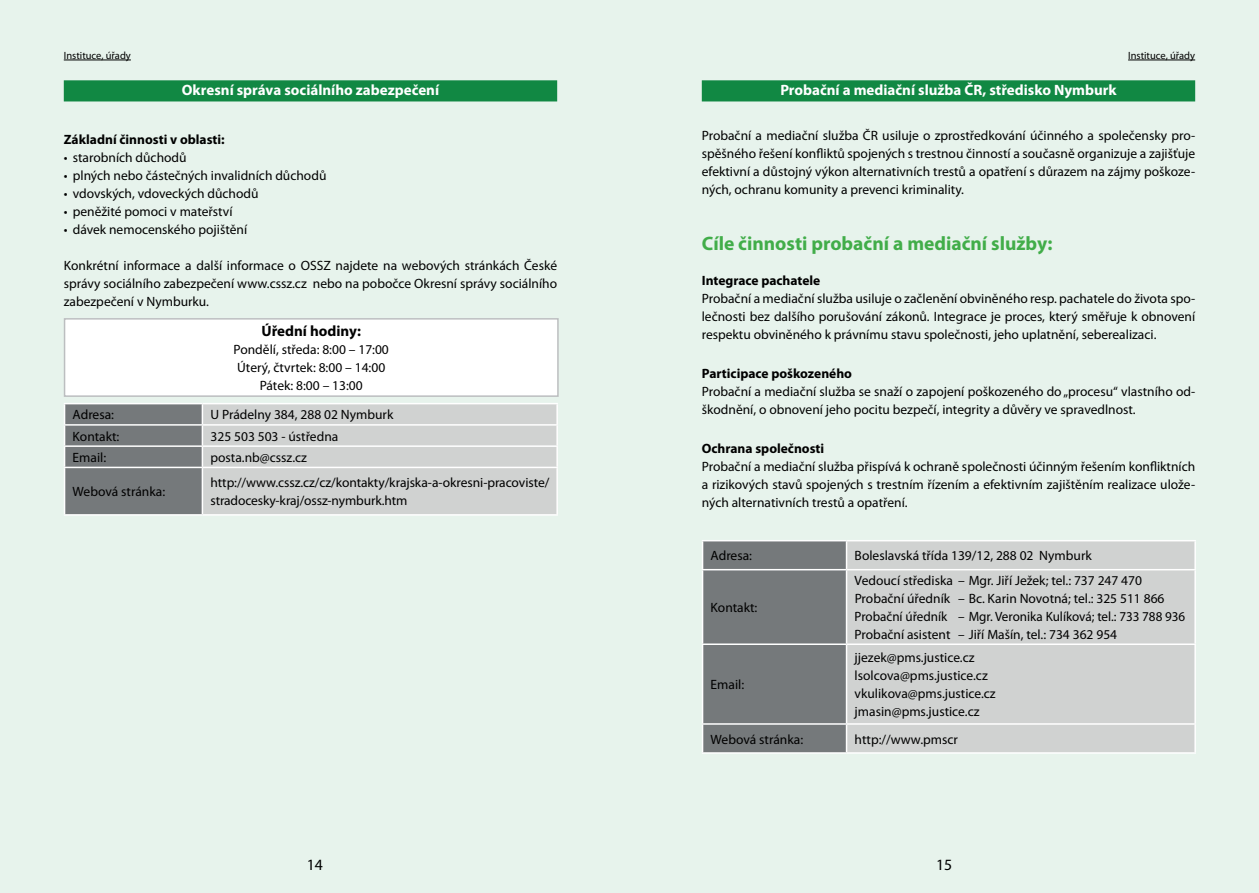
<style>
.page{position:relative;width:1259px;height:893px;background:#e7f3ec}
.page>*{position:absolute;margin:0;border:0;box-sizing:border-box;transform-origin:0 0}
.t1{font:700 19.5px "Myriad Pro";color:#41ad49}
.t2{font:15.75px "Myriad Pro";color:#000}
.t3{font:700 15px "Myriad Pro";color:#fff}
.t4{font:700 15px "Myriad Pro";color:#000}
.t5{font:13.5px/18px "Myriad Pro";color:#000;text-align:justify}
.t6{font:700 13.5px "Myriad Pro";color:#000}
.t7{font:10.5px "Myriad Pro";color:#000}
</style>
<div class="page">
<hr style="left:64px;top:60px;width:67px;height:1px;background:#000">
<div style="left:64px;top:80px;width:493px;height:21px;background:#118843"></div>
<div style="left:65px;top:319px;width:493px;height:77px;background:#fff"></div>
<div style="left:64px;top:318px;width:495px;height:79px;border:2px solid #bcbec0"></div>
<hr style="left:64px;top:403px;width:138px;height:1px;background:#fff">
<hr style="left:202px;top:403px;width:356px;height:1px;background:#fff">
<svg style="left:64px;top:404px;width:494px;height:110px;background:#babcbc"></svg>
<hr style="left:556px;top:447px;width:2px;height:20px;background:#fff">
<hr style="left:64px;top:467px;width:138px;height:1px;background:#fff">
<hr style="left:64px;top:468px;width:1px;height:46px;background:#fff">
<hr style="left:202px;top:467px;width:356px;height:1px;background:#fff">
<hr style="left:202px;top:468px;width:1px;height:46px;background:#fff">
<hr style="left:556px;top:468px;width:2px;height:46px;background:#fff">
<hr style="left:64px;top:514px;width:138px;height:2px;background:#fff">
<hr style="left:202px;top:514px;width:356px;height:2px;background:#fff">
<hr style="left:1128px;top:60px;width:67px;height:1px;background:#000">
<div style="left:702px;top:80px;width:493px;height:21px;background:#118843"></div>
<div style="left:847px;top:541px;width:347px;height:211px;background:#d0d2d1"></div>
<hr style="left:702px;top:540px;width:144px;height:1px;background:#fff">
<hr style="left:846px;top:540px;width:350px;height:1px;background:#fff">
<hr style="left:1194px;top:541px;width:2px;height:28px;background:#fff">
<hr style="left:846px;top:569px;width:350px;height:1px;background:#fff">
<hr style="left:1194px;top:570px;width:2px;height:73px;background:#fff">
<hr style="left:846px;top:643px;width:350px;height:2px;background:#fff">
<hr style="left:1194px;top:645px;width:2px;height:78px;background:#fff">
<hr style="left:846px;top:723px;width:350px;height:2px;background:#fff">
<div style="left:702px;top:541px;width:145px;height:211px;background:#75797b"></div>
<hr style="left:1194px;top:725px;width:2px;height:27px;background:#fff">
<hr style="left:702px;top:752px;width:144px;height:2px;background:#fff">
<hr style="left:846px;top:752px;width:350px;height:2px;background:#fff">
<p class="t7" style="left:64px;top:49px;width:69px">Instituce, úřady</p>
<p class="t3" style="left:182px;top:80px;width:259px">Okresní správa sociálního zabezpečení</p>
<p class="t6" style="left:64px;top:131px;width:162px">Základní činnosti v oblasti:</p>
<p class="t5" style="left:64px;top:148px;width:124px">• starobních důchodů</p>
<p class="t5" style="left:64px;top:166px;width:264px">• plných nebo částečných invalidních důchodů</p>
<p class="t5" style="left:64px;top:184px;width:196px">• vdovských, vdoveckých důchodů</p>
<p class="t5" style="left:64px;top:202px;width:170px">• peněžité pomoci v mateřství</p>
<p class="t5" style="left:64px;top:220px;width:185px">• dávek nemocenského pojištění</p>
<p class="t5" style="left:64px;top:257px;width:495px">Konkrétní informace a další informace o OSSZ najdete na webových stránkách České správy sociálního zabezpečení www.cssz.cz nebo na pobočce Okresní správy sociálního zabezpečení v Nymburku.</p>
<p class="t4" style="left:261px;top:321px;width:101px">Úřední hodiny:</p>
<p class="t5" style="left:233px;top:340px;width:157px;text-align:center">Pondělí, středa: 8:00 – 17:00<br>Úterý, čtvrtek: 8:00 – 14:00<br>Pátek: 8:00 – 13:00</p>
<p class="t5" style="left:73px;top:406px;width:43px">Adresa:</p>
<p class="t5" style="left:210px;top:406px;width:184px">U Prádelny 384, 288 02 Nymburk</p>
<p class="t5" style="left:73px;top:427px;width:48px">Kontakt:</p>
<p class="t5" style="left:210px;top:427px;width:129px">325 503 503 - ústředna</p>
<p class="t5" style="left:73px;top:448px;width:35px">Email:</p>
<p class="t5" style="left:210px;top:448px;width:98px">posta.nb@cssz.cz</p>
<p class="t5" style="left:73px;top:482px;width:94px">Webová stránka:</p>
<p class="t5" style="left:210px;top:473px;width:340px">http://www.cssz.cz/cz/kontakty/krajska-a-okresni-pracoviste/ stradocesky-kraj/ossz-nymburk.htm</p>
<p class="t7" style="left:1128px;top:49px;width:69px">Instituce, úřady</p>
<p class="t3" style="left:780px;top:80px;width:338px">Probační a mediační služba ČR, středisko Nymburk</p>
<p class="t5" style="left:702px;top:126px;width:495px">Probační a mediační služba ČR usiluje o zprostředkování účinného a společensky pro&shy;spěšného řešení konfliktů spojených s trestnou činností a současně organizuje a zajišťuje efektivní a důstojný výkon alternativních trestů a opatření s důrazem na zájmy poškoze&shy;ných, ochranu komunity a prevenci kriminality.</p>
<h1 class="t1" style="left:702px;top:230px;width:352px">Cíle činnosti probační a mediační služby:</h1>
<p class="t6" style="left:702px;top:271px;width:120px">Integrace pachatele</p>
<p class="t5" style="left:702px;top:289px;width:495px">Probační a mediační služba usiluje o začlenění obviněného resp. pachatele do života spo&shy;lečnosti bez dalšího porušování zákonů. Integrace je proces, který směřuje k obnovení respektu obviněného k právnímu stavu společnosti, jeho uplatnění, seberealizaci.</p>
<p class="t6" style="left:702px;top:365px;width:152px">Participace poškozeného</p>
<p class="t5" style="left:702px;top:382px;width:495px">Probační a mediační služba se snaží o zapojení poškozeného do „procesu“ vlastního od&shy;škodnění, o obnovení jeho pocitu bezpečí, integrity a důvěry ve spravedlnost.</p>
<p class="t6" style="left:702px;top:440px;width:124px">Ochrana společnosti</p>
<p class="t5" style="left:702px;top:457px;width:495px">Probační a mediační služba přispívá k ochraně společnosti účinným řešením konfliktních a rizikových stavů spojených s trestním řízením a efektivním zajištěním realizace ulože&shy;ných alternativních trestů a opatření.</p>
<p class="t5" style="left:710px;top:546px;width:43px">Adresa:</p>
<p class="t5" style="left:854px;top:546px;width:239px">Boleslavská třída 139/12, 288 02 Nymburk</p>
<p class="t5" style="left:710px;top:598px;width:48px">Kontakt:</p>
<p class="t5" style="left:854px;top:571px;width:332px;text-align:left">Vedoucí střediska – Mgr. Jiří Ježek; tel.: 737 247 470<br>Probační úředník – Bc. Karin Novotná; tel.: 325 511 866<br>Probační úředník – Mgr. Veronika Kulíková; tel.: 733 788 936<br>Probační asistent – Jiří Mašín, tel.: 734 362 954</p>
<p class="t5" style="left:710px;top:675px;width:35px">Email:</p>
<p class="t5" style="left:854px;top:648px;width:143px;text-align:left">jjezek@pms.justice.cz lsolcova@pms.justice.cz vkulikova@pms.justice.cz jmasin@pms.justice.cz</p>
<p class="t5" style="left:710px;top:730px;width:94px">Webová stránka:</p>
<p class="t5" style="left:854px;top:730px;width:105px">http://www.pmscr</p>
<p class="t2" style="left:307px;top:855px;width:18px">14</p>
<p class="t2" style="left:936px;top:855px;width:18px">15</p>
</div>
